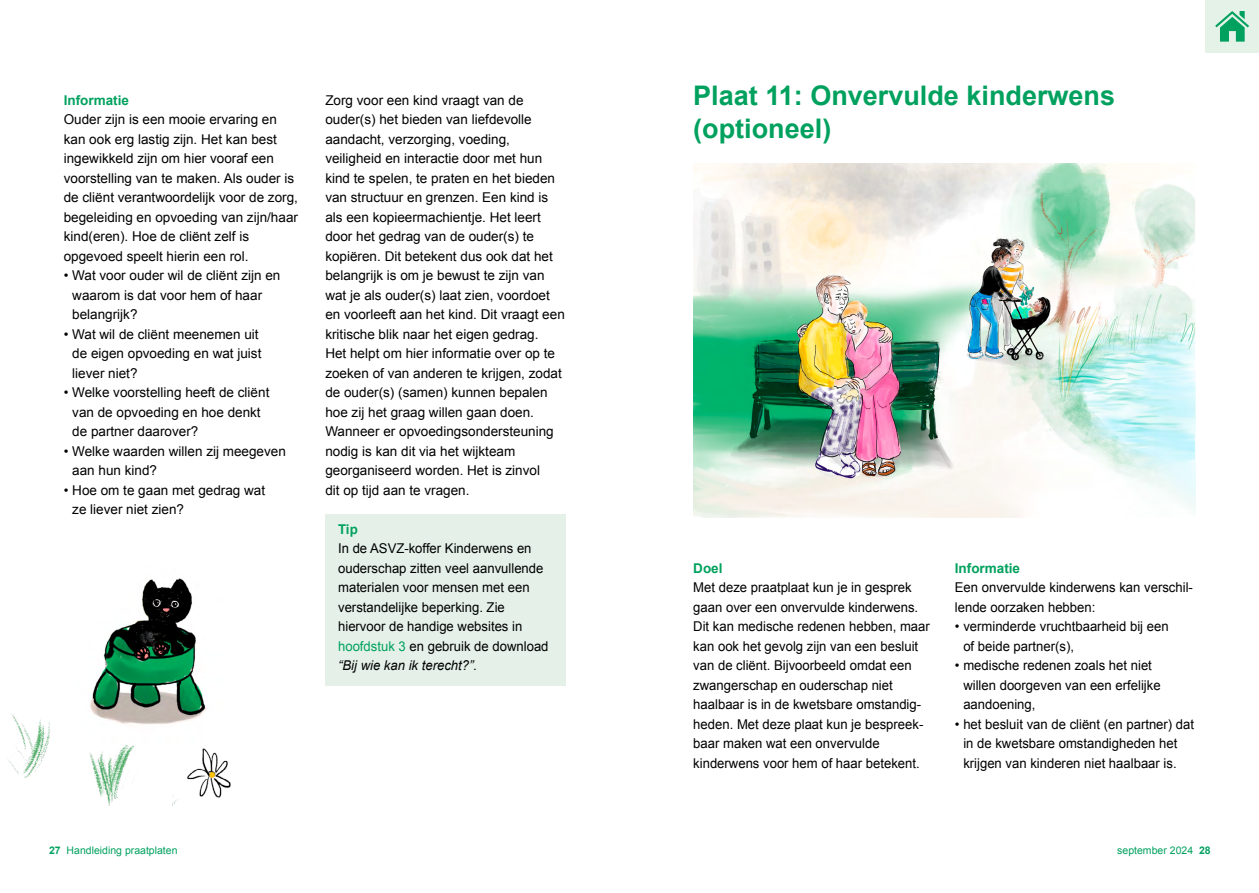
<style>
.page{position:relative;width:1259px;height:893px;background:#fff}
.page>*{position:absolute;margin:0;border:0;box-sizing:border-box;transform-origin:0 0}
.H1_5{font:700 27px/33px "Arial";color:#00a15e}
.Body_tekst{font:13.5px/19.5px "Arial";color:#000}
.Body_tekst-2{font:700 13.5px "Arial";color:#00a15e}
.t1{font:10.5px "Arial";color:#00a15e}
.s1{color:#00a15e}
.s2{font-style:italic}
.s3{font-weight:700}
</style>
<div class="page">
<div style="left:325px;top:514px;width:241px;height:171px;background:#e5f1e8"></div>
<img style="left:89px;top:745px;width:45px;height:61px">
<img style="left:7px;top:714px;width:43px;height:64px">
<img style="left:172px;top:748px;width:59px;height:58px">
<img style="left:693px;top:163px;width:502px;height:354px">
<img style="left:90px;top:578px;width:117px;height:147px">
<div style="left:1205px;top:0;width:54px;height:53px;background:#e5f2e8"></div>
<svg style="left:1215px;top:11px;width:34px;height:31px"></svg>
<p class="Body_tekst-2" style="left:64px;top:91px;width:67px">Informatie</p>
<p class="Body_tekst" style="left:64px;top:110px;width:236px">Ouder zijn is een mooie ervaring en kan ook erg lastig zijn. Het kan best ingewikkeld zijn om hier vooraf een voorstelling van te maken. Als ouder is de cliënt verantwoordelijk voor de zorg, begeleiding en opvoeding van zijn/haar kind(eren). Hoe de cliënt zelf is opgevoed speelt hierin een rol.</p>
<p class="Body_tekst" style="left:72px;top:266px;width:210px;text-indent:-8px">• Wat voor ouder wil de cliënt zijn en waarom is dat voor hem of haar belangrijk?</p>
<p class="Body_tekst" style="left:72px;top:324px;width:191px;text-indent:-8px">• Wat wil de cliënt meenemen uit de eigen opvoeding en wat juist liever niet?</p>
<p class="Body_tekst" style="left:72px;top:383px;width:199px;text-indent:-8px">• Welke voorstelling heeft de cliënt van de opvoeding en hoe denkt de partner daarover?</p>
<p class="Body_tekst" style="left:72px;top:441px;width:215px;text-indent:-8px">• Welke waarden willen zij meegeven aan hun kind?</p>
<p class="Body_tekst" style="left:72px;top:480px;width:194px;text-indent:-8px">• Hoe om te gaan met gedrag wat ze liever niet zien?</p>
<p class="Body_tekst" style="left:325px;top:90px;width:241px">Zorg voor een kind vraagt van de ouder(s) het bieden van liefdevolle aandacht, verzorging, voeding, veiligheid en interactie door met hun kind te spelen, te praten en het bieden van structuur en grenzen. Een kind is als een kopieermachientje. Het leert door het gedrag van de ouder(s) te kopiëren. Dit betekent dus ook dat het belangrijk is om je bewust te zijn van wat je als ouder(s) laat zien, voordoet en voorleeft aan het kind. Dit vraagt een kritische blik naar het eigen gedrag.<br>Het helpt om hier informatie over op te zoeken of van anderen te krijgen, zodat de ouder(s) (samen) kunnen bepalen hoe zij het graag willen gaan doen.<br>Wanneer er opvoedingsondersteuning nodig is kan dit via het wijkteam georganiseerd worden. Het is zinvol<br>dit op tijd aan te vragen.</p>
<p class="Body_tekst-2" style="left:338px;top:520px;width:21px">Tip</p>
<p class="Body_tekst" style="left:338px;top:539px;width:212px">In de ASVZ-koffer Kinderwens en ouderschap zitten veel aanvullende materialen voor mensen met een verstandelijke beperking. Zie hiervoor de handige websites in <span class="s1">hoofdstuk 3</span> en gebruik de download <span class="s2">“Bij wie kan ik terecht?”.</span></p>
<p class="t1" style="left:49px;top:843px;width:130px"><span class="s3">27</span> Handleiding praatplaten</p>
<p class="H1_5" style="left:693px;top:80px;width:423px">Plaat 11: Onvervulde kinderwens (optioneel)</p>
<p class="Body_tekst-2" style="left:693px;top:559px;width:31px">Doel</p>
<p class="Body_tekst" style="left:693px;top:578px;width:238px">Met deze praatplaat kun je in gesprek gaan over een onvervulde kinderwens.<br>Dit kan medische redenen hebben, maar kan ook het gevolg zijn van een besluit van de cliënt. Bijvoorbeeld omdat een zwangerschap en ouderschap niet haalbaar is in de kwetsbare omstandig&shy;heden. Met deze plaat kun je bespreek&shy;baar maken wat een onvervulde kinderwens voor hem of haar betekent.</p>
<p class="Body_tekst-2" style="left:955px;top:559px;width:67px">Informatie</p>
<p class="Body_tekst" style="left:955px;top:578px;width:240px">Een onvervulde kinderwens kan verschil&shy;lende oorzaken hebben:</p>
<p class="Body_tekst" style="left:963px;top:617px;width:207px;text-indent:-8px">• verminderde vruchtbaarheid bij een of beide partner(s),</p>
<p class="Body_tekst" style="left:963px;top:656px;width:199px;text-indent:-8px">• medische redenen zoals het niet willen doorgeven van een erfelijke aandoening,</p>
<p class="Body_tekst" style="left:963px;top:714px;width:232px;text-indent:-8px">• het besluit van de cliënt (en partner) dat in de kwetsbare omstandigheden het krijgen van kinderen niet haalbaar is.</p>
<p class="t1" style="left:1117px;top:843px;width:95px">september 2024 <span class="s3">28</span></p>
</div>
